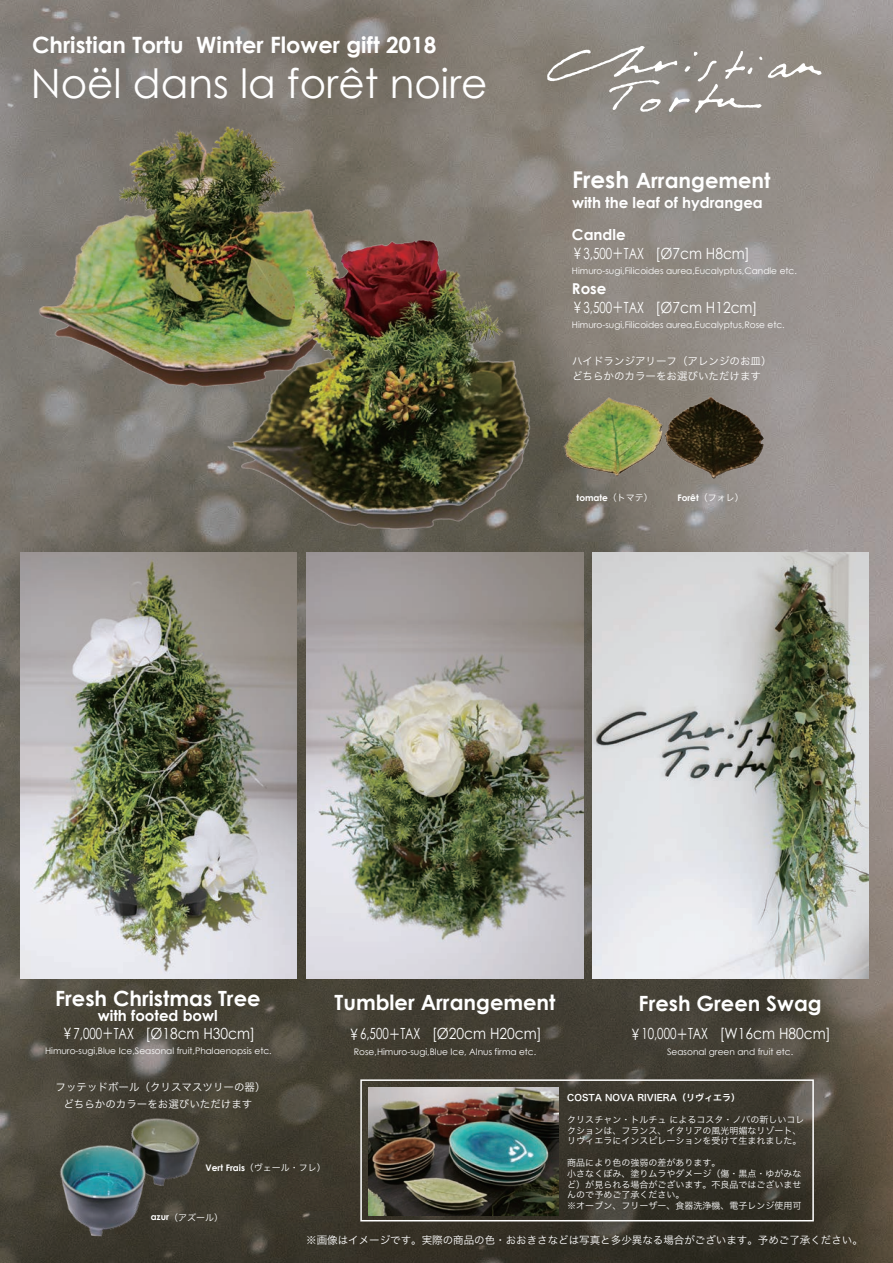
<style>
.page{position:relative;width:893px;height:1263px;background:#fff}
.page>*{position:absolute;margin:0;border:0;box-sizing:border-box;transform-origin:0 0}
.t1{font:40.5px "Century Gothic";color:#fff}
.t2{font:700 22.5px "Century Gothic";color:#fff}
.t3{font:700 21px "Century Gothic";color:#fff}
.t4{font:15.45px "Century Gothic";color:#fff;scale:.75 1}
.t5{font:700 15px "Century Gothic";color:#fff}
.t6{font:10.5px/16.5px "Hira Kaku Pro N W3";color:#fff;text-align:center}
.t7{font:9px "Century Gothic";color:#fff}
.t8{font:9px/10.8px "Hira Kaku Pro N W3";color:#fff}
.t9{font:700 9px "Century Gothic";color:#fff}
.t10{font:9px "Hira Kaku Pro N W6";color:#fff}
.s1{font-size:23.1px}
.s2{font-family:"Koz Go Pr 6 N"}
.s3{font-family:"Hira Kaku Pro N W3";font-weight:400}
.s4{font-family:"Century Gothic";font-weight:700}
</style>
<div class="page">
<img style="left:0;top:0;width:893px;height:1263px">
<img style="left:307px;top:579px;width:276px;height:399px">
<img style="left:592px;top:553px;width:276px;height:425px">
<img style="left:20px;top:553px;width:277px;height:425px">
<img style="left:42px;top:1106px;width:164px;height:147px">
<img style="left:0;top:77px;width:467px;height:350px">
<img style="left:108px;top:200px;width:567px;height:379px">
<img style="left:368px;top:1088px;width:191px;height:127px">
<div style="left:360px;top:1079px;width:454px;height:142px;border:2px solid #fff"></div>
<svg style="left:547px;top:46px;width:274px;height:67px;background:#99948e"></svg>
<img style="left:559px;top:366px;width:211px;height:141px">
<h2 class="t2" style="left:32px;top:28px;width:406px">Christian Tortu Winter Flower gift 2018</h2>
<h1 class="t1" style="left:31px;top:55px;width:458px">Noël dans la forêt noire</h1>
<h3 class="t3" style="left:572px;top:164px;width:200px"><span class="s1">Fresh</span> Arrangement</h3>
<h3 class="t5" style="left:572px;top:192px;width:192px">with the leaf of hydrangea</h3>
<h3 class="t5" style="left:572px;top:223px;width:55px">Candle</h3>
<p class="t7" style="left:572px;top:264px;width:226px">Himuro-sugi,Filicoides aurea,Eucalyptus,Candle etc.</p>
<h3 class="t4" style="left:572px;top:242px;width:239px"><span class="s2">￥</span>3,500<span class="s2">＋</span>TAX [Ø7cm H8cm]</h3>
<h3 class="t5" style="left:572px;top:278px;width:36px">Rose</h3>
<p class="t7" style="left:572px;top:319px;width:214px">Himuro-sugi,Filicoides aurea,Eucalyptus,Rose etc.</p>
<h3 class="t4" style="left:572px;top:296px;width:249px"><span class="s2">￥</span>3,500<span class="s2">＋</span>TAX [Ø7cm H12cm]</h3>
<p class="t6" style="left:572px;top:353px;width:201px;line-height:15px;text-align:left">ハイドランジアリーフ（アレンジのお皿）どちらかのカラーをお選びいただけます</p>
<p class="t9" style="left:577px;top:490px;width:78px">tomate<span class="s3">（トマテ）</span></p>
<p class="t9" style="left:677px;top:490px;width:68px">Forêt<span class="s3">（フォレ）</span></p>
<h3 class="t3" style="left:55px;top:982px;width:207px">Fresh Christmas Tree</h3>
<h3 class="t5" style="left:98px;top:1004px;width:122px">with footed bowl</h3>
<h3 class="t4" style="left:62px;top:1022px;width:259px"><span class="s2">￥</span>7,000<span class="s2">＋</span>TAX [Ø18cm H30cm]</h3>
<p class="t7" style="left:45px;top:1044px;width:228px">Himuro-sugi,Blue Ice,Seasonal fruit,Phalaenopsis etc.</p>
<h3 class="t3" style="left:335px;top:987px;width:222px">Tumbler Arrangement</h3>
<p class="t7" style="left:354px;top:1045px;width:184px">Rose,Himuro-sugi,Blue Ice, Alnus firma etc.</p>
<h3 class="t4" style="left:348px;top:1023px;width:259px"><span class="s2">￥</span>6,500<span class="s2">＋</span>TAX [Ø20cm H20cm]</h3>
<h3 class="t3" style="left:639px;top:987px;width:185px">Fresh Green Swag</h3>
<p class="t7" style="left:667px;top:1045px;width:128px">Seasonal green and fruit etc.</p>
<h3 class="t4" style="left:630px;top:1023px;width:269px"><span class="s2">￥</span>10,000<span class="s2">＋</span>TAX [W16cm H80cm]</h3>
<p class="t6" style="left:55px;top:1078px;width:211px">フッテッドボール（クリスマスツリーの器）どちらかのカラーをお選びいただけます</p>
<p class="t10" style="left:567px;top:1090px;width:174px">COSTA NOVA RIVIERA（リヴィエラ）</p>
<p class="t8" style="left:567px;top:1113px;width:239px">クリスチャン・トルチュ によるコスタ・ノバの新しいコレクションは、フランス、イタリアの風光明媚なリゾート、リヴィエラにインスピレーションを受けて生まれました。</p>
<p class="t8" style="left:567px;top:1156px;width:236px">商品により色の強弱の差があります。<br>小さなくぼみ、塗りムラやダメージ（傷・黒点・ゆがみなど）が見られる場合がございます。不良品ではございませんので予めご了承ください。<br><span class="s2">※</span>オーブン、フリーザー、食器洗浄機、電子レンジ使用可</p>
<p class="t6" style="left:306px;top:1231px;width:558px">※画像はイメージです。実際の商品の色・おおきさなどは写真と多少異なる場合がございます。予めご了承ください。</p>
<p class="t9" style="left:206px;top:1160px;width:122px">Vert Frais<span class="s3">（ヴェール・フレ）</span></p>
<p class="t8" style="left:151px;top:1211px;width:74px"><span class="s4">azur</span>（アズール）</p>
</div>
